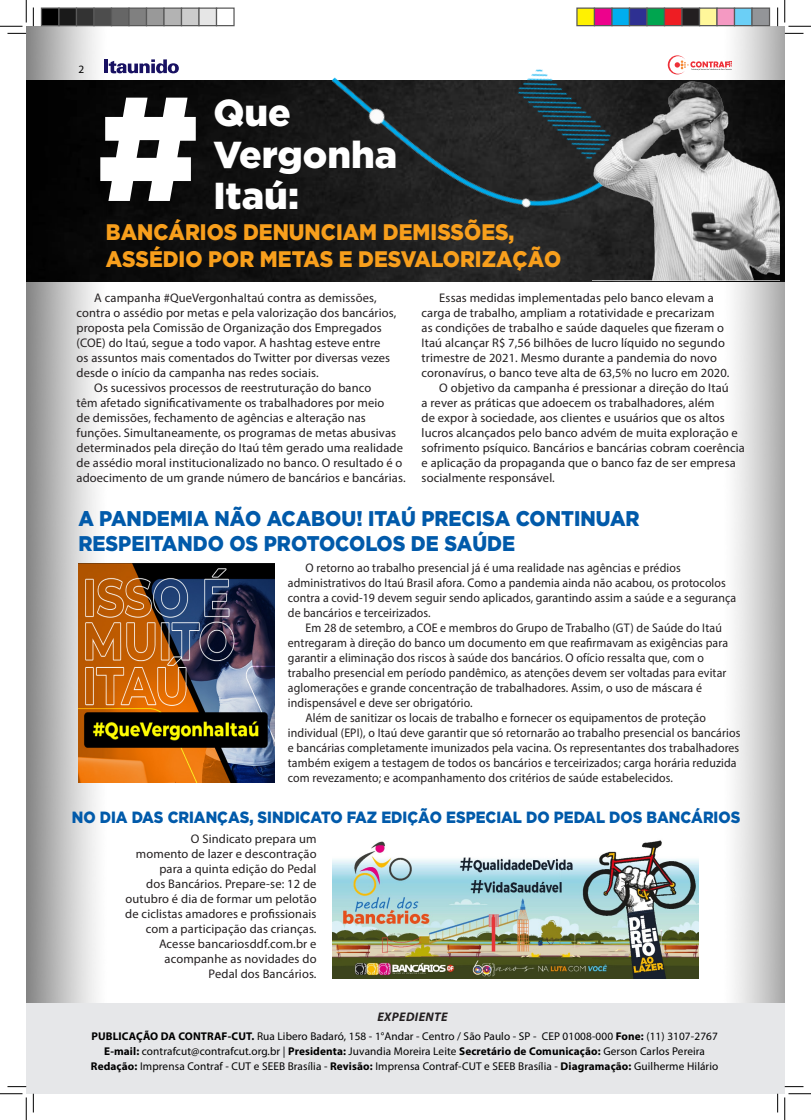
<style>
.page{position:relative;width:811px;height:1120px;background:#fff}
.page>*{position:absolute;margin:0;border:0;box-sizing:border-box;transform-origin:0 0}
.t1{font:900 147.5px "Gotham";color:#fff}
.t2{font:900 37.5px "Gotham";color:#fff}
.t3{font:900 22.5px "Gotham";color:#f89f1c;scale:.92 1}
.t4{font:900 21.25px "Gotham";color:#015aaa;scale:.92 1}
.t5{font:900 16.25px "Gotham";color:#015aaa;scale:.91 1}
.t6{font:12.5px/15px "Myriad Pro";letter-spacing:.01em;color:#231f20}
.t7{font:12.5px/15px "Myriad Pro";letter-spacing:.01em;color:#231f20;scale:.95 1}
.t8{font:italic 700 12.5px "Myriad Pro";letter-spacing:.03em;color:#231f20}
.t9{font:11.25px "Myriad Pro";letter-spacing:.01em;color:#000}
.s1{font-weight:700}
</style>
<div class="page">
<div style="left:250px;top:81px;width:36px;height:200px;background:#111"></div>
<img style="left:581px;top:26px;width:204px;height:976px">
<img style="left:26px;top:26px;width:224px;height:976px">
<div style="left:26px;top:1002px;width:759px;height:91px;background:#e6e7e9"></div>
<img style="left:286px;top:26px;width:363px;height:303px">
<img style="left:592px;top:81px;width:188px;height:200px">
<img style="left:78px;top:563px;width:196px;height:219px">
<img style="left:333px;top:834px;width:365px;height:144px">
<svg style="left:8px;top:33px;width:18px;height:1px"></svg>
<svg style="left:785px;top:33px;width:18px;height:1px"></svg>
<svg style="left:33px;top:7px;width:1px;height:19px"></svg>
<svg style="left:33px;top:1093px;width:1px;height:19px"></svg>
<svg style="left:777px;top:7px;width:1px;height:19px"></svg>
<svg style="left:777px;top:1093px;width:1px;height:19px"></svg>
<svg style="left:0;top:0;width:27px;height:27px"></svg>
<svg style="left:0;top:1093px;width:27px;height:26px"></svg>
<svg style="left:784px;top:0;width:27px;height:27px"></svg>
<svg style="left:784px;top:1093px;width:27px;height:26px"></svg>
<div style="left:41px;top:8px;width:18px;height:18px;background:#000"></div>
<div style="left:41px;top:7px;width:19px;height:19px;border:1px solid #595959"></div>
<div style="left:59px;top:8px;width:17px;height:18px;background:#1a1a1a"></div>
<div style="left:58px;top:7px;width:19px;height:19px;border:1px solid #595959"></div>
<div style="left:76px;top:8px;width:18px;height:18px;background:#333"></div>
<div style="left:76px;top:7px;width:19px;height:19px;border:1px solid #595959"></div>
<div style="left:94px;top:8px;width:17px;height:18px;background:#4d4d4d"></div>
<div style="left:93px;top:7px;width:19px;height:19px;border:1px solid #595959"></div>
<div style="left:111px;top:8px;width:18px;height:18px;background:#666"></div>
<div style="left:111px;top:7px;width:19px;height:19px;border:1px solid #595959"></div>
<div style="left:129px;top:8px;width:17px;height:18px;background:#808080"></div>
<div style="left:128px;top:7px;width:19px;height:19px;border:1px solid #595959"></div>
<div style="left:146px;top:8px;width:18px;height:18px;background:#999"></div>
<div style="left:146px;top:7px;width:19px;height:19px;border:1px solid #595959"></div>
<div style="left:164px;top:8px;width:17px;height:18px;background:#b3b3b3"></div>
<div style="left:163px;top:7px;width:19px;height:19px;border:1px solid #595959"></div>
<div style="left:181px;top:8px;width:18px;height:18px;background:#ccc"></div>
<div style="left:181px;top:7px;width:19px;height:19px;border:1px solid #595959"></div>
<div style="left:199px;top:8px;width:17px;height:18px;background:#e6e6e6"></div>
<div style="left:198px;top:7px;width:19px;height:19px;border:1px solid #595959"></div>
<div style="left:216px;top:7px;width:19px;height:19px;border:1px solid #595959"></div>
<div style="left:577px;top:8px;width:17px;height:18px;background:#fff101"></div>
<div style="left:576px;top:7px;width:19px;height:19px;border:1px solid #595959"></div>
<div style="left:594px;top:8px;width:18px;height:18px;background:#ed028c"></div>
<div style="left:594px;top:7px;width:18px;height:19px;border:1px solid #595959"></div>
<div style="left:612px;top:8px;width:17px;height:18px;background:#00aeef"></div>
<div style="left:611px;top:7px;width:19px;height:19px;border:1px solid #595959"></div>
<div style="left:629px;top:8px;width:18px;height:18px;background:#2e3092"></div>
<div style="left:629px;top:7px;width:18px;height:19px;border:1px solid #595959"></div>
<div style="left:647px;top:8px;width:17px;height:18px;background:#00a54f"></div>
<div style="left:646px;top:7px;width:19px;height:19px;border:1px solid #595959"></div>
<div style="left:664px;top:8px;width:18px;height:18px;background:#ee1d23"></div>
<div style="left:664px;top:7px;width:18px;height:19px;border:1px solid #595959"></div>
<div style="left:682px;top:8px;width:17px;height:18px;background:#231f20"></div>
<div style="left:681px;top:7px;width:19px;height:19px;border:1px solid #595959"></div>
<div style="left:699px;top:8px;width:18px;height:18px;background:#fff79a"></div>
<div style="left:699px;top:7px;width:18px;height:19px;border:1px solid #595959"></div>
<div style="left:717px;top:8px;width:17px;height:18px;background:#f499c2"></div>
<div style="left:716px;top:7px;width:19px;height:19px;border:1px solid #595959"></div>
<div style="left:734px;top:8px;width:18px;height:18px;background:#6bcff6"></div>
<div style="left:734px;top:7px;width:18px;height:19px;border:1px solid #595959"></div>
<div style="left:752px;top:8px;width:17px;height:18px;background:#939598"></div>
<div style="left:751px;top:7px;width:19px;height:19px;border:1px solid #595959"></div>
<p class="t9" style="left:78px;top:63px;width:7px">2</p>
<p class="t1" style="left:96px;top:63px;width:106px">#</p>
<p class="t2" style="left:213px;top:91px;width:79px">Que</p>
<p class="t2" style="left:213px;top:133px;width:186px">Vergonha</p>
<p class="t2" style="left:213px;top:174px;width:87px">Itaú:</p>
<p class="t3" style="left:106px;top:219px;width:445px">BANCÁRIOS DENUNCIAM DEMISSÕES,</p>
<p class="t3" style="left:106px;top:246px;width:496px">ASSÉDIO POR METAS E DESVALORIZAÇÃO</p>
<p class="t6" style="left:77px;top:290px;width:321px;text-indent:18px">A campanha #QueVergonhaItaú contra as demissões, contra o assédio por metas e pela valorização dos bancários, proposta pela Comissão de Organização dos Empregados (COE) do Itaú, segue a todo vapor. A hashtag esteve entre<br>os assuntos mais comentados do Twitter por diversas vezes desde o início da campanha nas redes sociais.</p>
<p class="t6" style="left:77px;top:380px;width:330px;text-indent:18px">Os sucessivos processos de reestruturação do banco<br>têm afetado significativamente os trabalhadores por meio<br>de demissões, fechamento de agências e alteração nas funções. Simultaneamente, os programas de metas abusivas determinados pela direção do Itaú têm gerado uma realidade de assédio moral institucionalizado no banco. O resultado é o adoecimento de um grande número de bancários e bancárias.</p>
<p class="t6" style="left:421px;top:290px;width:309px;text-indent:18px">Essas medidas implementadas pelo banco elevam a carga de trabalho, ampliam a rotatividade e precarizam<br>as condições de trabalho e saúde daqueles que fizeram o Itaú alcançar R$ 7,56 bilhões de lucro líquido no segundo trimestre de 2021. Mesmo durante a pandemia do novo coronavírus, o banco teve alta de 63,5% no lucro em 2020.</p>
<p class="t6" style="left:421px;top:380px;width:325px;text-indent:18px">O objetivo da campanha é pressionar a direção do Itaú<br>a rever as práticas que adoecem os trabalhadores, além<br>de expor à sociedade, aos clientes e usuários que os altos lucros alcançados pelo banco advém de muita exploração e sofrimento psíquico. Bancários e bancárias cobram coerência e aplicação da propaganda que o banco faz de ser empresa socialmente responsável.</p>
<p class="t4" style="left:78px;top:506px;width:612px">A PANDEMIA NÃO ACABOU! ITAÚ PRECISA CONTINUAR</p>
<p class="t4" style="left:78px;top:531px;width:476px">RESPEITANDO OS PROTOCOLOS DE SAÚDE</p>
<p class="t7" style="left:288px;top:560px;width:473px;text-indent:18px">O retorno ao trabalho presencial já é uma realidade nas agências e prédios administrativos do Itaú Brasil afora. Como a pandemia ainda não acabou, os protocolos contra a covid-19 devem seguir sendo aplicados, garantindo assim a saúde e a segurança de bancários e terceirizados.</p>
<p class="t7" style="left:288px;top:620px;width:465px;text-indent:18px">Em 28 de setembro, a COE e membros do Grupo de Trabalho (GT) de Saúde do Itaú entregaram à direção do banco um documento em que reafirmavam as exigências para garantir a eliminação dos riscos à saúde dos bancários. O ofício ressalta que, com o trabalho presencial em período pandêmico, as atenções devem ser voltadas para evitar aglomerações e grande concentração de trabalhadores. Assim, o uso de máscara é indispensável e deve ser obrigatório.</p>
<p class="t7" style="left:288px;top:710px;width:478px;text-indent:18px">Além de sanitizar os locais de trabalho e fornecer os equipamentos de proteção individual (EPI), o Itaú deve garantir que só retornarão ao trabalho presencial os bancários e bancárias completamente imunizados pela vacina. Os representantes dos trabalhadores também exigem a testagem de todos os bancários e terceirizados; carga horária reduzida com revezamento; e acompanhamento dos critérios de saúde estabelecidos.</p>
<p class="t5" style="left:72px;top:807px;width:736px">NO DIA DAS CRIANÇAS, SINDICATO FAZ EDIÇÃO ESPECIAL DO PEDAL DOS BANCÁRIOS</p>
<p class="t6" style="left:125px;top:830px;width:193px;text-align:right">O Sindicato prepara um<br>momento de lazer e descontração para a quinta edição do Pedal<br>dos Bancários. Prepare-se: 12 de outubro é dia de formar um pelotão de ciclistas amadores e profissionais com a participação das crianças.</p>
<p class="t6" style="left:159px;top:935px;width:159px;text-align:center">Acesse bancariosddf.com.br e acompanhe as novidades do</p>
<p class="t6" style="left:209px;top:965px;width:109px">Pedal dos Bancários.</p>
<p class="t8" style="left:377px;top:1008px;width:72px">EXPEDIENTE</p>
<p class="t9" style="left:91px;top:1028px;width:628px"><span class="s1">PUBLICAÇÃO DA CONTRAF-CUT.</span> Rua Libero Badaró, 158 - 1°Andar - Centro / São Paulo - SP - CEP 01008-000 <span class="s1">Fone:</span> (11) 3107-2767</p>
<p class="t9" style="left:104px;top:1043px;width:602px"><span class="s1">E-mail:</span> contrafcut@contrafcut.org.br | <span class="s1">Presidenta:</span> Juvandia Moreira Leite <span class="s1">Secretário de Comunicação:</span> Gerson Carlos Pereira</p>
<p class="t9" style="left:91px;top:1058px;width:629px"><span class="s1">Redação:</span> Imprensa Contraf - CUT e SEEB Brasília - <span class="s1">Revisão:</span> Imprensa Contraf-CUT e SEEB Brasília - <span class="s1">Diagramação:</span> Guilherme Hilário</p>
</div>
